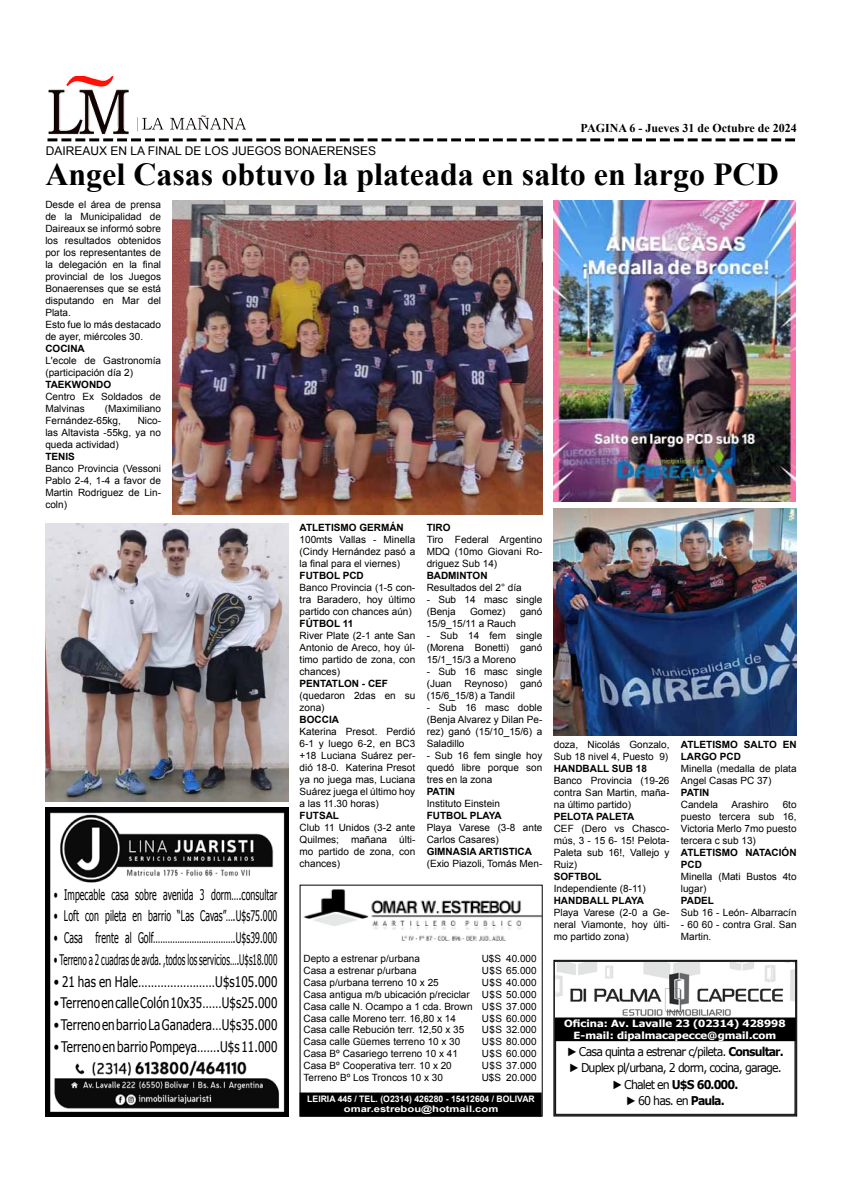
<style>
.page{position:relative;width:842px;height:1191px;background:#fff}
.page>*{position:absolute;margin:0;border:0;box-sizing:border-box;transform-origin:0 0}
.t1{font:700 32px "Times New Roman";color:#000}
.t2{font:14.6px "Tahoma";letter-spacing:.01em;color:#000;scale:.8 1}
.t3{font:14.6px "Tahoma";letter-spacing:.01em;color:#000;scale:.6 1}
.t4{font:14.6px "Tahoma";letter-spacing:.01em;color:#000;scale:.55 1}
.t5{font:12.1px/16.5px "Verdana";letter-spacing:-.08em;color:#000;text-align:center;scale:.91 1}
.t6{font:12px "Arial";color:#000}
.t7{font:700 12px "Times New Roman";color:#000}
.t8{font:10px/12px "Arial";color:#000;text-align:justify}
.t9{font:700 10px/12px "Arial";color:#000}
.t10{font:700 9.9px/11.9px "Tahoma";color:#fff;text-align:center;scale:1.14 1}
.t11{font:700 8.9px/10.7px "Arial";color:#fff;text-align:center}
.s1{font-family:"Arial"}
.s2{font-weight:700}
</style>
<div class="page">
<img style="left:303px;top:889px;width:238px;height:52px">
<div style="left:301px;top:1093px;width:240px;height:22px;background:#000"></div>
<div style="left:300px;top:1092px;width:242px;height:24px;border:2px solid #000"></div>
<div style="left:300px;top:884px;width:243px;height:232px;border:1px solid #000"></div>
<img style="left:48px;top:76px;width:199px;height:59px">
<svg style="left:48px;top:138px;width:747px;height:3px"></svg>
<img style="left:45px;top:807px;width:243px;height:309px">
<div style="left:58px;top:887px;width:219px;height:168px;background:#fff"></div>
<div style="left:58px;top:993px;width:220px;height:63px;background:#fff"></div>
<svg style="left:554px;top:960px;width:243px;height:156px"></svg>
<div style="left:554px;top:961px;width:242px;height:154px;border:1px solid #000"></div>
<img style="left:555px;top:962px;width:239px;height:55px">
<div style="left:555px;top:1018px;width:240px;height:22px;background:#000"></div>
<div style="left:555px;top:1017px;width:241px;height:24px;border:1px solid #000"></div>
<img style="left:554px;top:200px;width:241px;height:302px">
<img style="left:172px;top:200px;width:370px;height:314px">
<img style="left:45px;top:523px;width:243px;height:279px">
<img style="left:554px;top:508px;width:243px;height:227px">
<p class="t6" style="left:46px;top:143px;width:332px">DAIREAUX EN LA FINAL DE LOS JUEGOS BONAERENSES</p>
<p class="t7" style="left:581px;top:119px;width:218px">PAGINA 6 - Jueves 31 de Octubre de 2024</p>
<h1 class="t1" style="left:45px;top:152px;width:735px">Angel Casas obtuvo la plateada en salto en largo PCD</h1>
<p class="t8" style="left:45px;top:198px;width:117px;text-align:left">Desde el área de prensa de la Municipalidad de<br>Daireaux se informó sobre los resultados obtenidos por los representantes de la delegación en la final provincial de los Juegos<br>Bonaerenses que se está disputando en Mar del<br>Plata.<br>Esto fue lo más destacado de ayer, miércoles 30.</p>
<p class="t9" style="left:45px;top:342px;width:41px">COCINA</p>
<p class="t8" style="left:45px;top:354px;width:117px">L'ecole de Gastronomía (participación día 2)</p>
<p class="t9" style="left:45px;top:378px;width:67px">TAEKWONDO</p>
<p class="t8" style="left:45px;top:390px;width:117px">Centro Ex Soldados de<br>Malvinas</p>
<p class="t8" style="left:45px;top:402px;width:117px;text-indent:60px">(Maximiliano<br>Fernández-65kg,</p>
<p class="t8" style="left:45px;top:414px;width:117px;text-indent:92px">Nico&shy;las Altavista -55kg, ya no queda actividad)</p>
<p class="t9" style="left:45px;top:450px;width:31px">TENIS</p>
<p class="t8" style="left:45px;top:462px;width:117px">Banco Provincia (Vessoni Pablo 2-4, 1-4 a favor de Martin Rodriguez de Lin&shy;coln)</p>
<h2 class="t3" style="left:54px;top:884px;width:374px">• Impecable casa sobre avenida 3 dorm….consultar</h2>
<h2 class="t3" style="left:54px;top:906px;width:374px">• Loft con pileta en barrio “Las Cavas”….U$s75.000</h2>
<h2 class="t3" style="left:54px;top:928px;width:374px">• Casa frente al Golf…………………………….U$s39.000</h2>
<h2 class="t4" style="left:54px;top:949px;width:408px">• Terreno a 2 cuadras de avda. ,todos los servicios….U$s18.000</h2>
<h2 class="t2" style="left:54px;top:971px;width:281px">• 21 has en Hale……………………U$s105.000</h2>
<h2 class="t2" style="left:54px;top:993px;width:281px">• Terreno en calle Colón 10x35……U$s25.000</h2>
<h2 class="t2" style="left:54px;top:1015px;width:281px">• Terreno en barrio La Ganadera…U$s35.000</h2>
<h2 class="t2" style="left:54px;top:1036px;width:281px">• Terreno en barrio Pompeya…….U$s 11.000</h2>
<p class="t9" style="left:300px;top:521px;width:106px">ATLETISMO GERMÁN</p>
<p class="t8" style="left:300px;top:533px;width:117px">100mts Vallas - Minella (Cindy Hernández pasó a la final para el viernes)</p>
<p class="t9" style="left:300px;top:569px;width:66px">FUTBOL PCD</p>
<p class="t8" style="left:300px;top:581px;width:117px">Banco Provincia (1-5 con&shy;tra Baradero, hoy último partido con chances aún)</p>
<p class="t9" style="left:300px;top:617px;width:55px">FÚTBOL 11</p>
<p class="t8" style="left:300px;top:629px;width:117px">River Plate (2-1 ante San Antonio de Areco, hoy úl&shy;timo partido de zona, con chances)</p>
<p class="t9" style="left:300px;top:677px;width:90px">PENTATLON - CEF</p>
<p class="t8" style="left:300px;top:689px;width:117px">(quedaron 2das en su zona)</p>
<p class="t9" style="left:300px;top:713px;width:41px">BOCCIA</p>
<p class="t8" style="left:300px;top:725px;width:117px">Katerina Presot. Perdió 6-1 y luego 6-2, en BC3 +18 Luciana Suárez per&shy;dió 18-0. Katerina Presot ya no juega mas, Luciana Suárez juega el último hoy a las 11.30 horas)</p>
<p class="t9" style="left:300px;top:809px;width:41px">FUTSAL</p>
<p class="t8" style="left:300px;top:821px;width:117px">Club 11 Unidos (3-2 ante Quilmes; mañana últi&shy;mo partido de zona, con chances)</p>
<p class="t9" style="left:427px;top:521px;width:25px">TIRO</p>
<p class="t8" style="left:427px;top:533px;width:117px">Tiro Federal Argentino MDQ (10mo Giovani Ro&shy;driguez Sub 14)</p>
<p class="t9" style="left:427px;top:569px;width:62px">BADMINTON</p>
<p class="t8" style="left:427px;top:581px;width:97px">Resultados del 2° día</p>
<p class="t8" style="left:427px;top:593px;width:117px">- Sub 14 masc single (Benja</p>
<p class="t8" style="left:470px;top:605px;width:37px">Gomez)</p>
<p class="t8" style="left:520px;top:605px;width:24px">ganó</p>
<p class="t8" style="left:427px;top:617px;width:91px">15/9_15/11 a Rauch</p>
<p class="t8" style="left:427px;top:629px;width:117px">- Sub 14 fem single (Morena Bonetti) ganó 15/1_15/3 a Moreno</p>
<p class="t8" style="left:427px;top:665px;width:117px">- Sub 16 masc single (Juan</p>
<p class="t8" style="left:464px;top:677px;width:44px">Reynoso)</p>
<p class="t8" style="left:520px;top:677px;width:24px">ganó</p>
<p class="t8" style="left:427px;top:689px;width:90px">(15/6_15/8) a Tandil</p>
<p class="t8" style="left:427px;top:701px;width:117px">- Sub 16 masc doble (Benja Alvarez y Dilan Pe&shy;rez) ganó (15/10_15/6) a Saladillo</p>
<p class="t8" style="left:427px;top:749px;width:117px">- Sub 16 fem single hoy quedó libre porque son tres en la zona</p>
<p class="t9" style="left:427px;top:785px;width:30px">PATIN</p>
<p class="t8" style="left:427px;top:797px;width:75px">Instituto Einstein</p>
<p class="t9" style="left:427px;top:809px;width:77px">FUTBOL PLAYA</p>
<p class="t8" style="left:427px;top:821px;width:117px">Playa Varese (3-8 ante<br>Carlos Casares)</p>
<p class="t9" style="left:427px;top:845px;width:107px">GIMNASIA ARTISTICA</p>
<p class="t8" style="left:427px;top:857px;width:117px">(Exio Piazoli, Tomás Men-</p>
<p class="t8" style="left:482px;top:952px;width:21px">U$S</p>
<p class="t8" style="left:304px;top:952px;width:171px;text-align:left">Depto a estrenar p/urbana<br>Casa a estrenar p/urbana<br>Casa p/urbana terreno 10 x 25<br>Casa antigua m/b ubicación p/reciclar<br>Casa calle N. Ocampo a 1 cda. Brown<br>Casa calle Moreno terr. 16,80 x 14<br>Casa calle Rebución terr. 12,50 x 35<br>Casa calle Güemes terreno 10 x 30<br>Casa Bº Casariego terreno 10 x 41<br>Casa Bº Cooperativa terr. 10 x 20<br>Terreno Bº Los Troncos 10 x 30</p>
<p class="t8" style="left:482px;top:952px;width:56px;text-align:right">40.000<br>U$S 65.000<br>U$S 40.000<br>U$S 50.000<br>U$S 37.000<br>U$S 60.000<br>U$S 32.000<br>U$S 80.000<br>U$S 60.000<br>U$S 37.000<br>20.000</p>
<p class="t8" style="left:482px;top:1072px;width:21px">U$S</p>
<p class="t11" style="left:307px;top:1093px;width:229px">LEIRIA 445 / TEL. (O2314) 426280 - 15412604 / BOLIVAR omar.estrebou@hotmail.com</p>
<p class="t8" style="left:554px;top:738px;width:117px">doza, Nicolás Gonzalo,<br>Sub 18 nivel 4, Puesto 9)</p>
<p class="t9" style="left:554px;top:762px;width:95px">HANDBALL SUB 18</p>
<p class="t8" style="left:554px;top:774px;width:117px">Banco Provincia (19-26 contra San Martin, maña&shy;na último partido)</p>
<p class="t9" style="left:554px;top:810px;width:82px">PELOTA PALETA</p>
<p class="t8" style="left:554px;top:822px;width:117px">CEF (Dero vs Chasco&shy;mús, 3 - 15 6- 15! Pelota-Paleta sub 16!, Vallejo y Ruiz)</p>
<p class="t9" style="left:554px;top:870px;width:49px">SOFTBOL</p>
<p class="t8" style="left:554px;top:882px;width:94px">Independiente (8-11)</p>
<p class="t9" style="left:554px;top:894px;width:92px">HANDBALL PLAYA</p>
<p class="t8" style="left:554px;top:906px;width:117px">Playa Varese (2-0 a Ge&shy;neral Viamonte, hoy últi&shy;mo partido zona)</p>
<p class="t9" style="left:681px;top:738px;width:117px">ATLETISMO SALTO EN<br>LARGO PCD</p>
<p class="t8" style="left:681px;top:762px;width:117px">Minella (medalla de plata<br>Angel Casas PC 37)</p>
<p class="t9" style="left:681px;top:786px;width:30px">PATIN</p>
<p class="t8" style="left:681px;top:798px;width:39px">Candela</p>
<p class="t8" style="left:731px;top:798px;width:39px">Arashiro</p>
<p class="t8" style="left:681px;top:798px;width:117px;text-indent:102px">6to puesto tercera sub 16, Victoria Merlo 7mo puesto tercera c sub 13)</p>
<p class="t9" style="left:681px;top:846px;width:117px">ATLETISMO NATACIÓN<br>PCD</p>
<p class="t8" style="left:681px;top:870px;width:117px">Minella (Mati Bustos 4to lugar)</p>
<p class="t9" style="left:681px;top:894px;width:35px">PADEL</p>
<p class="t8" style="left:681px;top:906px;width:117px">Sub 16 - León- Albarracín</p>
<p class="t8" style="left:681px;top:918px;width:117px">- 60 60 - contra Gral. San<br>Martin.</p>
<p class="t10" style="left:564px;top:1016px;width:196px">Oficina: Av. Lavalle 23 (02314) 428998<br>E-mail: dipalmacapecce@gmail.com</p>
<p class="t5" style="left:567px;top:1043px;width:240px"><span class="s1">►</span> Casa quinta a estrenar c/pileta. <span class="s2">Consultar. </span><span class="s1">►</span> Duplex pl/urbana, 2 dorm, cocina, garage. <span class="s1">►</span> Chalet en <span class="s2">U$S 60.000.<br></span><span class="s1">►</span> 60 has. en <span class="s2">Paula.</span></p>
</div>
